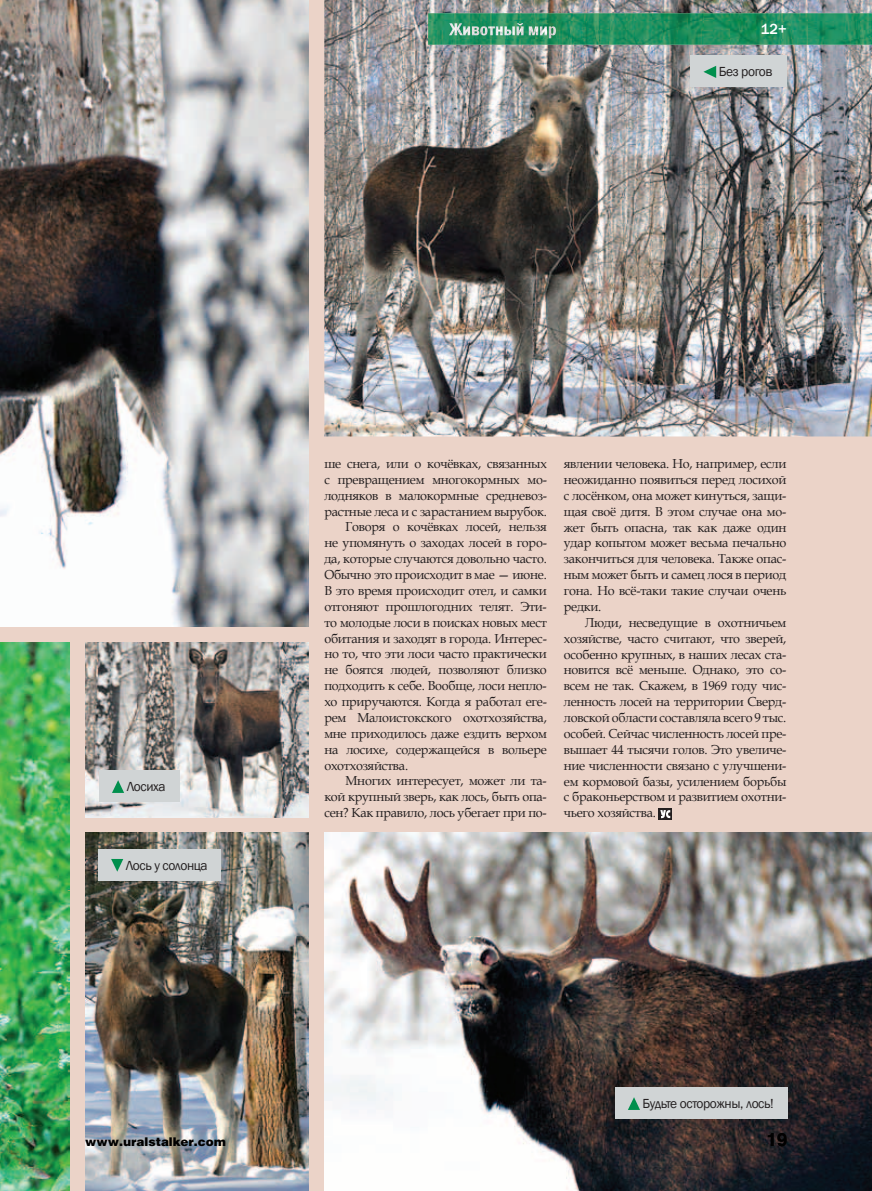
<style>
.page{position:relative;width:872px;height:1191px;background:#ebd3c8}
.page>*{position:absolute;margin:0;border:0;box-sizing:border-box;transform-origin:0 0}
.t1{font:700 18px "Helios";color:#010101}
.t2{font:500 15px "Franklin Gothic";color:#fff}
.t3{font:13.5px "Franklin Gothic";letter-spacing:-.03em;color:#231f20}
.t4{font:13.05px "Book Antiqua";letter-spacing:-.02em;color:#231f20}
.t5{font:12px "Helios Black C";color:#010101}
</style>
<div class="page">
<img style="left:0;top:643px;width:70px;height:548px">
<img style="left:324px;top:0;width:548px;height:436px">
<img style="left:85px;top:833px;width:223px;height:358px">
<img style="left:324px;top:833px;width:548px;height:358px">
<img style="left:0;top:0;width:308px;height:626px">
<img style="left:428px;top:13px;width:444px;height:32px">
<img style="left:449px;top:23px;width:107px;height:15px">
<svg style="left:658px;top:808px;width:14px;height:12px"></svg>
<svg style="left:660px;top:810px;width:10px;height:8px"></svg>
<div style="left:615px;top:1087px;width:172px;height:31px;background:#d0d4d5"></div>
<svg style="left:628px;top:1097px;width:12px;height:13px"></svg>
<div style="left:98px;top:848px;width:123px;height:32px;background:#d0d4d5"></div>
<svg style="left:111px;top:859px;width:12px;height:12px"></svg>
<div style="left:690px;top:55px;width:97px;height:32px;background:#d0d4d5"></div>
<svg style="left:703px;top:66px;width:13px;height:12px"></svg>
<img style="left:85px;top:643px;width:223px;height:174px">
<div style="left:99px;top:770px;width:81px;height:31px;background:#d0d4d5"></div>
<svg style="left:112px;top:780px;width:12px;height:13px"></svg>
<p class="t2" style="left:761px;top:20px;width:27px">12+</p>
<p class="t3" style="left:718px;top:64px;width:55px">Без рогов</p>
<p class="t3" style="left:127px;top:778px;width:40px">Лосиха</p>
<p class="t3" style="left:126px;top:857px;width:83px">Лось у солонца</p>
<p class="t4" style="left:324px;top:454px;width:224px">ше снега, или о кочёвках, связанных</p>
<p class="t4" style="left:324px;top:470px;width:224px">с превращением многокормных мо-</p>
<p class="t4" style="left:324px;top:486px;width:224px">лодняков в малокормные средневоз-</p>
<p class="t4" style="left:324px;top:502px;width:224px">растные леса и с зарастанием вырубок.</p>
<p class="t4" style="left:345px;top:518px;width:203px">Говоря о кочёвках лосей, нельзя</p>
<p class="t4" style="left:324px;top:534px;width:224px">не упомянуть о заходах лосей в горо-</p>
<p class="t4" style="left:324px;top:549px;width:224px">да, которые случаются довольно часто.</p>
<p class="t4" style="left:324px;top:565px;width:224px">Обычно это происходит в мае — июне.</p>
<p class="t4" style="left:324px;top:581px;width:224px">В это время происходит отел, и самки</p>
<p class="t4" style="left:324px;top:597px;width:224px">отгоняют прошлогодних телят. Эти-</p>
<p class="t4" style="left:324px;top:613px;width:224px">то молодые лоси в поисках новых мест</p>
<p class="t4" style="left:324px;top:629px;width:224px">обитания и заходят в города. Интерес-</p>
<p class="t4" style="left:324px;top:645px;width:224px">но то, что эти лоси часто практически</p>
<p class="t4" style="left:324px;top:661px;width:224px">не боятся людей, позволяют близко</p>
<p class="t4" style="left:324px;top:676px;width:224px">подходить к себе. Вообще, лоси непло-</p>
<p class="t4" style="left:324px;top:692px;width:224px">хо приручаются. Когда я работал еге-</p>
<p class="t4" style="left:324px;top:708px;width:224px">рем Малоистокского охотхозяйства,</p>
<p class="t4" style="left:324px;top:724px;width:224px">мне приходилось даже ездить верхом</p>
<p class="t4" style="left:324px;top:740px;width:224px">на лосихе, содержащейся в вольере</p>
<p class="t4" style="left:324px;top:756px;width:85px">охотхозяйства.</p>
<p class="t4" style="left:345px;top:772px;width:203px">Многих интересует, может ли та-</p>
<p class="t4" style="left:324px;top:787px;width:224px">кой крупный зверь, как лось, быть опа-</p>
<p class="t4" style="left:324px;top:803px;width:224px">сен? Как правило, лось убегает при по-</p>
<p class="t4" style="left:564px;top:454px;width:224px">явлении человека. Но, например, если</p>
<p class="t4" style="left:564px;top:470px;width:224px">неожиданно появиться перед лосихой</p>
<p class="t4" style="left:564px;top:486px;width:224px">с лосёнком, она может кинуться, защи-</p>
<p class="t4" style="left:564px;top:502px;width:224px">щая своё дитя. В этом случае она мо-</p>
<p class="t4" style="left:564px;top:518px;width:224px">жет быть опасна, так как даже один</p>
<p class="t4" style="left:564px;top:534px;width:224px">удар копытом может весьма печально</p>
<p class="t4" style="left:564px;top:550px;width:224px">закончиться для человека. Также опас-</p>
<p class="t4" style="left:564px;top:565px;width:224px">ным может быть и самец лося в период</p>
<p class="t4" style="left:564px;top:581px;width:224px">гона. Но всё-таки такие случаи очень</p>
<p class="t4" style="left:564px;top:597px;width:39px">редки.</p>
<p class="t4" style="left:585px;top:613px;width:203px">Люди, несведущие в охотничьем</p>
<p class="t4" style="left:564px;top:629px;width:224px">хозяйстве, часто считают, что зверей,</p>
<p class="t4" style="left:564px;top:645px;width:224px">особенно крупных, в наших лесах ста-</p>
<p class="t4" style="left:564px;top:661px;width:224px">новится всё меньше. Однако, это со-</p>
<p class="t4" style="left:564px;top:676px;width:224px">всем не так. Скажем, в 1969 году чис-</p>
<p class="t4" style="left:564px;top:692px;width:224px">ленность лосей на территории Сверд-</p>
<p class="t4" style="left:564px;top:708px;width:224px">ловской области составляла всего 9 тыс.</p>
<p class="t4" style="left:564px;top:724px;width:224px">особей. Сейчас численность лосей пре-</p>
<p class="t4" style="left:564px;top:740px;width:224px">вышает 44 тысячи голов. Это увеличе-</p>
<p class="t4" style="left:564px;top:756px;width:224px">ние численности связано с улучшени-</p>
<p class="t4" style="left:564px;top:772px;width:224px">ем кормовой базы, усилением борьбы</p>
<p class="t4" style="left:564px;top:788px;width:224px">с браконьерством и развитием охотни-</p>
<p class="t4" style="left:564px;top:803px;width:94px">чьего хозяйства.</p>
<p class="t3" style="left:642px;top:1095px;width:133px">Будьте осторожны, лось!</p>
<p class="t5" style="left:85px;top:1134px;width:142px">www.uralstalker.com</p>
<p class="t1" style="left:767px;top:1129px;width:22px">19</p>
</div>
